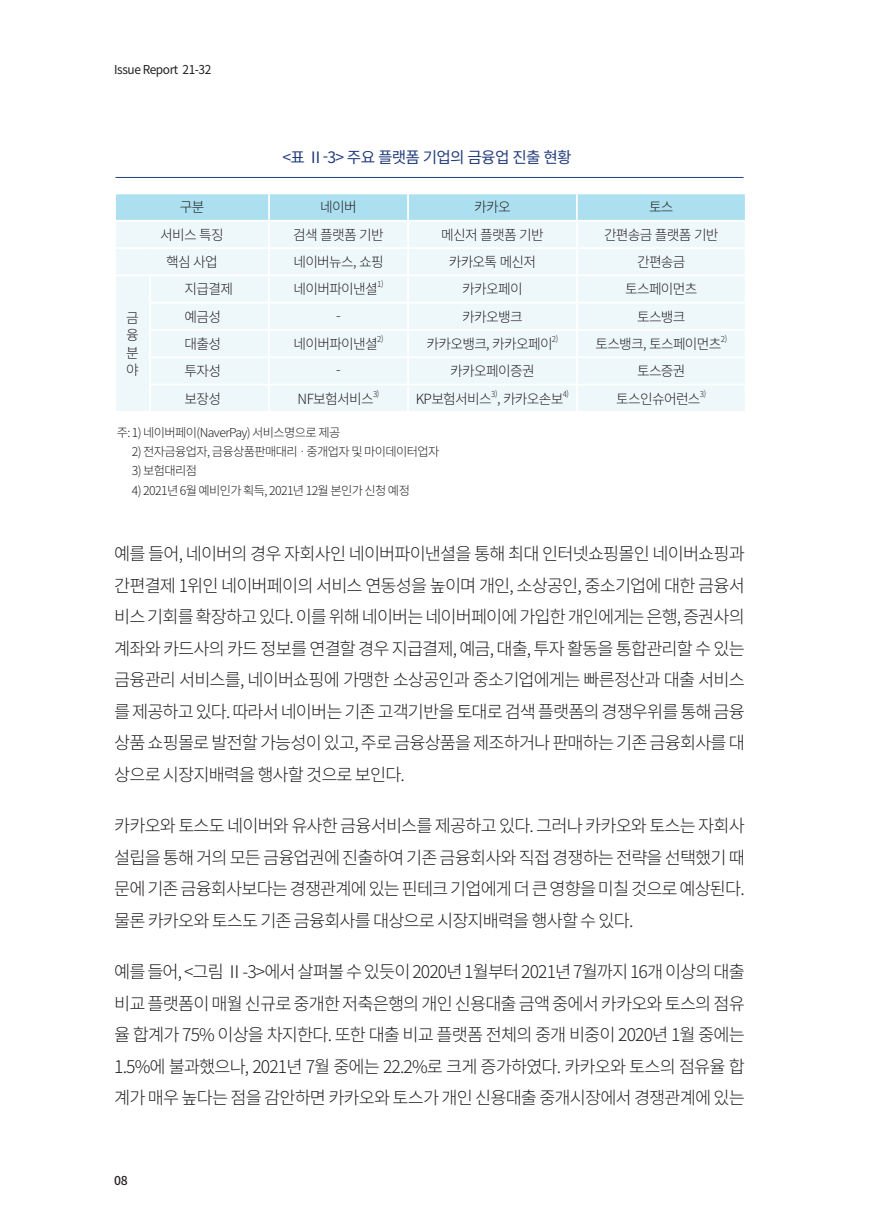
<style>
.page{position:relative;width:869px;height:1231px;background:#fff}
.page>*{position:absolute;margin:0;border:0;box-sizing:border-box;transform-origin:0 0}
.본문{font:300 17.5px/31.5px "Noto Sans CJ Kkr";letter-spacing:-.05em;color:#231f20;text-align:justify}
.표제목_공백5에서2로줄임{font:15.75px "Noto Sans CJ Kkr";letter-spacing:-.05em;color:#263f7c}
.표내용{font:300 14px/17.5px "Noto Sans CJ Kkr";letter-spacing:-.05em;color:#231f20;text-align:justify}
.표그림주석{font:300 12.25px "Noto Sans CJ Kkr";letter-spacing:-.05em;color:#231f20}
.t1{font:12.25px "Noto Sans CJ Kkr";letter-spacing:-.035em;color:#231f20}
.t2{font:500 12.25px "Noto Sans CJ Kkr";color:#231f20}
.표내용-2{font:300 8.22px "Noto Sans CJ Kkr";color:#231f20}
</style>
<div class="page">
<hr style="left:115px;top:177px;width:628px;height:1px;background:#263f7c">
<svg style="left:116px;top:194px;width:628px;height:26px"></svg>
<div style="left:116px;top:222px;width:628px;height:189px;background:#eef8fb"></div>
<hr style="left:268px;top:194px;width:2px;height:26px;background:#fff">
<hr style="left:407px;top:194px;width:2px;height:26px;background:#fff">
<hr style="left:575px;top:194px;width:2px;height:26px;background:#fff">
<hr style="left:268px;top:221px;width:2px;height:26px;background:#fff">
<hr style="left:407px;top:221px;width:2px;height:26px;background:#fff">
<hr style="left:575px;top:221px;width:2px;height:26px;background:#fff">
<hr style="left:114px;top:247px;width:36px;height:2px;background:#fff">
<hr style="left:150px;top:247px;width:119px;height:2px;background:#fff">
<hr style="left:269px;top:247px;width:139px;height:2px;background:#fff">
<hr style="left:268px;top:249px;width:2px;height:25px;background:#fff">
<hr style="left:408px;top:247px;width:168px;height:2px;background:#fff">
<hr style="left:407px;top:249px;width:2px;height:25px;background:#fff">
<hr style="left:576px;top:247px;width:170px;height:2px;background:#fff">
<hr style="left:575px;top:249px;width:2px;height:25px;background:#fff">
<hr style="left:114px;top:274px;width:36px;height:2px;background:#fff">
<hr style="left:150px;top:274px;width:119px;height:2px;background:#fff">
<hr style="left:149px;top:276px;width:2px;height:26px;background:#fff">
<hr style="left:269px;top:274px;width:139px;height:2px;background:#fff">
<hr style="left:268px;top:276px;width:2px;height:26px;background:#fff">
<hr style="left:408px;top:274px;width:168px;height:2px;background:#fff">
<hr style="left:407px;top:276px;width:2px;height:26px;background:#fff">
<hr style="left:576px;top:274px;width:170px;height:2px;background:#fff">
<hr style="left:575px;top:276px;width:2px;height:26px;background:#fff">
<hr style="left:149px;top:302px;width:120px;height:1px;background:#fff">
<hr style="left:149px;top:303px;width:2px;height:26px;background:#fff">
<hr style="left:269px;top:302px;width:139px;height:1px;background:#fff">
<hr style="left:268px;top:303px;width:2px;height:26px;background:#fff">
<hr style="left:408px;top:302px;width:168px;height:1px;background:#fff">
<hr style="left:407px;top:303px;width:2px;height:26px;background:#fff">
<hr style="left:576px;top:302px;width:170px;height:1px;background:#fff">
<hr style="left:575px;top:303px;width:2px;height:26px;background:#fff">
<hr style="left:149px;top:329px;width:120px;height:2px;background:#fff">
<hr style="left:149px;top:331px;width:2px;height:25px;background:#fff">
<hr style="left:269px;top:329px;width:139px;height:2px;background:#fff">
<hr style="left:268px;top:331px;width:2px;height:25px;background:#fff">
<hr style="left:408px;top:329px;width:168px;height:2px;background:#fff">
<hr style="left:407px;top:331px;width:2px;height:25px;background:#fff">
<hr style="left:576px;top:329px;width:170px;height:2px;background:#fff">
<hr style="left:575px;top:331px;width:2px;height:25px;background:#fff">
<hr style="left:149px;top:356px;width:120px;height:2px;background:#fff">
<hr style="left:149px;top:358px;width:2px;height:25px;background:#fff">
<hr style="left:269px;top:356px;width:139px;height:2px;background:#fff">
<hr style="left:268px;top:358px;width:2px;height:25px;background:#fff">
<hr style="left:408px;top:356px;width:168px;height:2px;background:#fff">
<hr style="left:407px;top:358px;width:2px;height:25px;background:#fff">
<hr style="left:576px;top:356px;width:170px;height:2px;background:#fff">
<hr style="left:575px;top:358px;width:2px;height:25px;background:#fff">
<hr style="left:149px;top:383px;width:120px;height:2px;background:#fff">
<hr style="left:149px;top:385px;width:2px;height:26px;background:#fff">
<hr style="left:269px;top:383px;width:139px;height:2px;background:#fff">
<hr style="left:268px;top:385px;width:2px;height:26px;background:#fff">
<hr style="left:408px;top:383px;width:168px;height:2px;background:#fff">
<hr style="left:407px;top:385px;width:2px;height:26px;background:#fff">
<hr style="left:576px;top:383px;width:170px;height:2px;background:#fff">
<hr style="left:575px;top:385px;width:2px;height:26px;background:#fff">
<p class="t1" style="left:114px;top:63px;width:99px">Issue Report 21-32</p>
<p class="표제목_공백5에서2로줄임" style="left:282px;top:148px;width:290px">&lt;표 Ⅱ-3&gt; 주요 플랫폼 기업의 금융업 진출 현황</p>
<p class="표내용" style="left:126px;top:309px;width:14px">금 융 분 야</p>
<p class="표내용" style="left:180px;top:199px;width:26px">구분</p>
<p class="표내용" style="left:320px;top:199px;width:38px">네이버</p>
<p class="표내용" style="left:474px;top:199px;width:38px">카카오</p>
<p class="표내용" style="left:648px;top:199px;width:26px">토스</p>
<p class="표내용" style="left:160px;top:226px;width:65px">서비스 특징</p>
<p class="표내용" style="left:293px;top:226px;width:92px">검색 플랫폼 기반</p>
<p class="표내용" style="left:441px;top:226px;width:104px">메신저 플랫폼 기반</p>
<p class="표내용" style="left:603px;top:226px;width:116px">간편송금 플랫폼 기반</p>
<p class="표내용" style="left:166px;top:253px;width:53px">핵심 사업</p>
<p class="표내용" style="left:293px;top:253px;width:92px">네이버뉴스, 쇼핑</p>
<p class="표내용" style="left:448px;top:253px;width:89px">카카오톡 메신저</p>
<p class="표내용" style="left:636px;top:253px;width:50px">간편송금</p>
<p class="표내용" style="left:184px;top:281px;width:50px">지급결제</p>
<p class="표내용" style="left:293px;top:281px;width:86px">네이버파이낸셜</p>
<p class="표내용-2" style="left:377px;top:280px;width:8px">1)</p>
<p class="표내용" style="left:462px;top:281px;width:62px">카카오페이</p>
<p class="표내용" style="left:624px;top:281px;width:74px">토스페이먼츠</p>
<p class="표내용" style="left:184px;top:308px;width:38px">예금성</p>
<p class="표내용" style="left:336px;top:308px;width:6px">-</p>
<p class="표내용" style="left:462px;top:308px;width:62px">카카오뱅크</p>
<p class="표내용" style="left:636px;top:308px;width:50px">토스뱅크</p>
<p class="표내용" style="left:184px;top:335px;width:38px">대출성</p>
<p class="표내용" style="left:293px;top:335px;width:86px">네이버파이낸셜</p>
<p class="표내용-2" style="left:377px;top:334px;width:8px">2)</p>
<p class="표내용" style="left:426px;top:335px;width:127px">카카오뱅크, 카카오페이</p>
<p class="표내용-2" style="left:551px;top:334px;width:8px">2)</p>
<p class="표내용" style="left:595px;top:335px;width:127px">토스뱅크, 토스페이먼츠</p>
<p class="표내용-2" style="left:720px;top:334px;width:8px">2)</p>
<p class="표내용" style="left:184px;top:362px;width:38px">투자성</p>
<p class="표내용" style="left:336px;top:362px;width:6px">-</p>
<p class="표내용" style="left:450px;top:362px;width:86px">카카오페이증권</p>
<p class="표내용" style="left:636px;top:362px;width:50px">토스증권</p>
<p class="표내용" style="left:184px;top:390px;width:38px">보장성</p>
<p class="표내용" style="left:297px;top:390px;width:77px">NF보험서비스</p>
<p class="표내용-2" style="left:373px;top:389px;width:8px">3)</p>
<p class="표내용" style="left:415px;top:390px;width:149px">KP보험서비스 , 카카오손보</p>
<p class="표내용-2" style="left:491px;top:389px;width:8px">3)</p>
<p class="표내용-2" style="left:562px;top:389px;width:8px">4)</p>
<p class="표내용" style="left:616px;top:390px;width:86px">토스인슈어런스</p>
<p class="표내용-2" style="left:699px;top:389px;width:8px">3)</p>
<p class="표그림주석" style="left:117px;top:425px;width:225px">주: 1) 네이버페이(NaverPay) 서비스명으로 제공</p>
<p class="표그림주석" style="left:132px;top:445px;width:309px">2) 전자금융업자, 금융상품판매대리ㆍ중개업자 및 마이데이터업자</p>
<p class="표그림주석" style="left:132px;top:464px;width:67px">3) 보험대리점</p>
<p class="표그림주석" style="left:132px;top:483px;width:279px">4) 2021년 6월 예비인가 획득, 2021년 12월 본인가 신청 예정</p>
<p class="본문" style="left:114px;top:538px;width:632px">예를 들어, 네이버의 경우 자회사인 네이버파이낸셜을 통해 최대 인터넷쇼핑몰인 네이버쇼핑과 간편결제 1위인 네이버페이의 서비스 연동성을 높이며 개인, 소상공인, 중소기업에 대한 금융서 비스기회를확장하고있다. 이를위해네이버는네이버페이에가입한개인에게는은행, 증권사의 계좌와 카드사의 카드 정보를 연결할 경우 지급결제, 예금, 대출, 투자 활동을 통합관리할 수 있는 금융관리 서비스를, 네이버쇼핑에 가맹한 소상공인과 중소기업에게는 빠른정산과 대출 서비스 를제공하고있다. 따라서네이버는기존고객기반을토대로검색플랫폼의경쟁우위를통해금융 상품 쇼핑몰로 발전할 가능성이 있고, 주로 금융상품을 제조하거나 판매하는 기존 금융회사를 대 상으로 시장지배력을 행사할 것으로 보인다.</p>
<p class="본문" style="left:114px;top:810px;width:632px">카카오와 토스도 네이버와 유사한 금융서비스를 제공하고 있다. 그러나 카카오와 토스는 자회사 설립을 통해 거의 모든 금융업권에 진출하여 기존 금융회사와 직접 경쟁하는 전략을 선택했기 때 문에기존금융회사보다는경쟁관계에있는핀테크기업에게더큰영향을미칠것으로예상된다. 물론 카카오와 토스도 기존 금융회사를 대상으로 시장지배력을 행사할 수 있다.</p>
<p class="본문" style="left:114px;top:956px;width:632px">예를들어, &lt;그림 Ⅱ-3&gt;에서살펴볼수있듯이 2020년 1월부터 2021년 7월까지 16개이상의대출 비교 플랫폼이 매월 신규로 중개한 저축은행의 개인 신용대출 금액 중에서 카카오와 토스의 점유 율 합계가 75% 이상을 차지한다. 또한 대출 비교 플랫폼 전체의 중개 비중이 2020년 1월 중에는 1.5%에 불과했으나, 2021년 7월 중에는 22.2%로 크게 증가하였다. 카카오와 토스의 점유율 합 계가 매우 높다는 점을 감안하면 카카오와 토스가 개인 신용대출 중개시장에서 경쟁관계에 있는</p>
<p class="t2" style="left:114px;top:1173px;width:15px">08</p>
</div>
